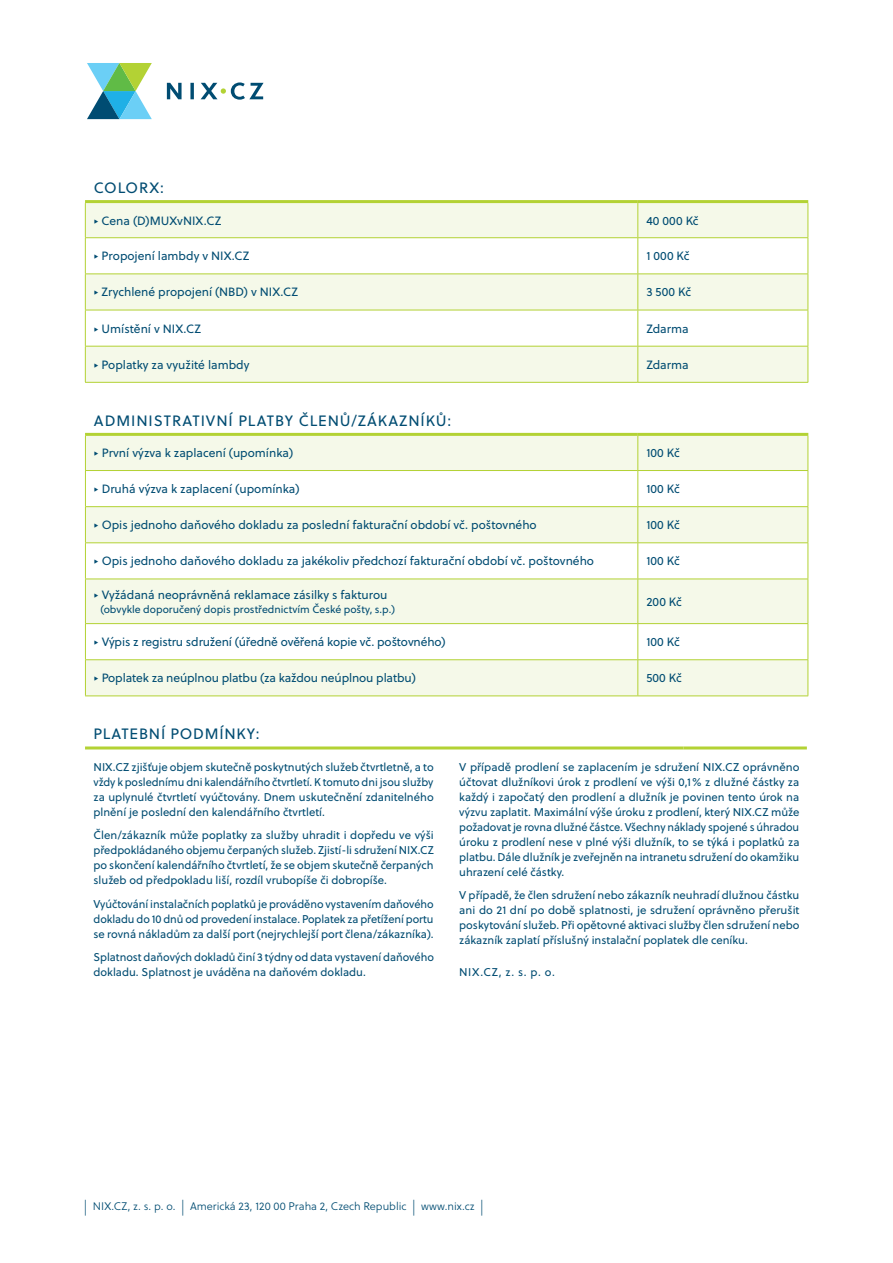
<style>
.page{position:relative;width:893px;height:1263px;background:#fff}
.page>*{position:absolute;margin:0;border:0;box-sizing:border-box;transform-origin:0 0}
.t1{font:15px "Soleil";letter-spacing:.06em;color:#004c72}
.t2{font:12px "Soleil";color:#004c72}
.t3{font:11.25px/15px "Soleil";color:#004c72;text-align:justify}
.t4{font:10.95px "Soleil Lt";color:#004c72}
.t5{font:10.5px "Soleil";color:#004c72}
.s1{font-size:15.45px}
</style>
<div class="page">
<svg style="left:87px;top:63px;width:65px;height:56px"></svg>
<svg style="left:167px;top:83px;width:15px;height:16px"></svg>
<svg style="left:190px;top:83px;width:4px;height:16px"></svg>
<svg style="left:201px;top:82px;width:63px;height:18px"></svg>
<svg style="left:86px;top:203px;width:722px;height:179px;fill:#f5f9e9"></svg>
<hr style="left:85px;top:203px;width:1px;height:34px;background:#b3d234">
<hr style="left:637px;top:203px;width:1px;height:34px;background:#b3d234">
<hr style="left:808px;top:203px;width:1px;height:34px;background:#b3d234">
<hr style="left:85px;top:237px;width:553px;height:1px;background:#b3d234">
<hr style="left:85px;top:238px;width:1px;height:36px;background:#b3d234">
<hr style="left:638px;top:237px;width:170px;height:1px;background:#b3d234">
<hr style="left:637px;top:238px;width:1px;height:36px;background:#b3d234">
<hr style="left:808px;top:238px;width:1px;height:36px;background:#b3d234">
<hr style="left:85px;top:274px;width:553px;height:1px;background:#b3d234">
<hr style="left:85px;top:274px;width:1px;height:36px;background:#b3d234">
<hr style="left:638px;top:274px;width:170px;height:1px;background:#b3d234">
<hr style="left:637px;top:274px;width:1px;height:36px;background:#b3d234">
<hr style="left:808px;top:274px;width:1px;height:36px;background:#b3d234">
<hr style="left:85px;top:310px;width:553px;height:1px;background:#b3d234">
<hr style="left:85px;top:310px;width:1px;height:36px;background:#b3d234">
<hr style="left:638px;top:310px;width:170px;height:1px;background:#b3d234">
<hr style="left:637px;top:310px;width:1px;height:36px;background:#b3d234">
<hr style="left:808px;top:310px;width:1px;height:36px;background:#b3d234">
<hr style="left:85px;top:346px;width:553px;height:1px;background:#b3d234">
<hr style="left:85px;top:346px;width:1px;height:36px;background:#b3d234">
<hr style="left:638px;top:346px;width:170px;height:1px;background:#b3d234">
<hr style="left:637px;top:346px;width:1px;height:36px;background:#b3d234">
<hr style="left:808px;top:346px;width:1px;height:36px;background:#b3d234">
<hr style="left:85px;top:382px;width:553px;height:1px;background:#b3d234">
<hr style="left:638px;top:382px;width:170px;height:1px;background:#b3d234">
<hr style="left:85px;top:200px;width:553px;height:3px;background:#b3d234">
<hr style="left:638px;top:200px;width:170px;height:3px;background:#b3d234">
<svg style="left:86px;top:436px;width:722px;height:260px;fill:#f5f9e9"></svg>
<hr style="left:85px;top:471px;width:1px;height:35px;background:#b3d234">
<hr style="left:637px;top:471px;width:1px;height:35px;background:#b3d234">
<hr style="left:808px;top:471px;width:1px;height:35px;background:#b3d234">
<hr style="left:85px;top:506px;width:553px;height:1px;background:#b3d234">
<hr style="left:85px;top:507px;width:1px;height:35px;background:#b3d234">
<hr style="left:638px;top:506px;width:170px;height:1px;background:#b3d234">
<hr style="left:637px;top:507px;width:1px;height:35px;background:#b3d234">
<hr style="left:808px;top:507px;width:1px;height:35px;background:#b3d234">
<hr style="left:85px;top:542px;width:553px;height:1px;background:#b3d234">
<hr style="left:85px;top:543px;width:1px;height:36px;background:#b3d234">
<hr style="left:638px;top:542px;width:170px;height:1px;background:#b3d234">
<hr style="left:637px;top:543px;width:1px;height:36px;background:#b3d234">
<hr style="left:808px;top:543px;width:1px;height:36px;background:#b3d234">
<hr style="left:85px;top:579px;width:553px;height:1px;background:#b3d234">
<hr style="left:85px;top:579px;width:1px;height:44px;background:#b3d234">
<hr style="left:638px;top:579px;width:170px;height:1px;background:#b3d234">
<hr style="left:637px;top:579px;width:1px;height:44px;background:#b3d234">
<hr style="left:808px;top:579px;width:1px;height:44px;background:#b3d234">
<hr style="left:85px;top:623px;width:553px;height:1px;background:#b3d234">
<hr style="left:85px;top:624px;width:1px;height:35px;background:#b3d234">
<hr style="left:638px;top:623px;width:170px;height:1px;background:#b3d234">
<hr style="left:637px;top:624px;width:1px;height:35px;background:#b3d234">
<hr style="left:808px;top:624px;width:1px;height:35px;background:#b3d234">
<hr style="left:85px;top:659px;width:553px;height:1px;background:#b3d234">
<hr style="left:85px;top:660px;width:1px;height:36px;background:#b3d234">
<hr style="left:638px;top:659px;width:170px;height:1px;background:#b3d234">
<hr style="left:637px;top:660px;width:1px;height:36px;background:#b3d234">
<hr style="left:808px;top:660px;width:1px;height:36px;background:#b3d234">
<hr style="left:85px;top:696px;width:553px;height:1px;background:#b3d234">
<hr style="left:638px;top:696px;width:170px;height:1px;background:#b3d234">
<hr style="left:85px;top:436px;width:1px;height:34px;background:#b3d234">
<hr style="left:637px;top:436px;width:1px;height:34px;background:#b3d234">
<hr style="left:807px;top:436px;width:1px;height:34px;background:#b3d234">
<hr style="left:85px;top:470px;width:553px;height:1px;background:#b3d234">
<hr style="left:638px;top:470px;width:170px;height:1px;background:#b3d234">
<hr style="left:85px;top:433px;width:553px;height:3px;background:#b3d234">
<hr style="left:638px;top:433px;width:170px;height:3px;background:#b3d234">
<hr style="left:85px;top:746px;width:598px;height:3px;background:#b3d234">
<hr style="left:683px;top:746px;width:124px;height:3px;background:#b3d234">
<h1 class="t1" style="left:94px;top:177px;width:72px">COLORX:</h1>
<p class="t2" style="left:94px;top:212px;width:129px">△ Cena (D)MUXvNIX.CZ</p>
<p class="t2" style="left:646px;top:212px;width:54px">40 000 Kč</p>
<p class="t2" style="left:94px;top:247px;width:157px">△ Propojení lambdy v NIX.CZ</p>
<p class="t2" style="left:646px;top:247px;width:45px">1 000 Kč</p>
<p class="t2" style="left:94px;top:283px;width:206px">△ Zrychlené propojení (NBD) v NIX.CZ</p>
<p class="t2" style="left:646px;top:283px;width:46px">3 500 Kč</p>
<p class="t2" style="left:94px;top:320px;width:109px">△ Umístění v NIX.CZ</p>
<p class="t2" style="left:646px;top:320px;width:44px">Zdarma</p>
<p class="t2" style="left:94px;top:356px;width:157px">△ Poplatky za využité lambdy</p>
<p class="t2" style="left:646px;top:356px;width:44px">Zdarma</p>
<h1 class="t1" style="left:94px;top:410px;width:359px">ADMINISTRATIVNÍ PLATBY ČLENŮ/ZÁKAZNÍKŮ:</h1>
<p class="t2" style="left:94px;top:444px;width:201px">△ První výzva k zaplacení (upomínka)</p>
<p class="t2" style="left:646px;top:444px;width:35px">100 Kč</p>
<p class="t2" style="left:94px;top:480px;width:207px">△ Druhá výzva k zaplacení (upomínka)</p>
<p class="t2" style="left:646px;top:480px;width:35px">100 Kč</p>
<p class="t2" style="left:94px;top:516px;width:444px">△ Opis jednoho daňového dokladu za poslední fakturační období vč. poštovného</p>
<p class="t2" style="left:646px;top:516px;width:35px">100 Kč</p>
<p class="t2" style="left:94px;top:552px;width:502px">△ Opis jednoho daňového dokladu za jakékoliv předchozí fakturační období vč. poštovného</p>
<p class="t2" style="left:646px;top:552px;width:35px">100 Kč</p>
<p class="t2" style="left:94px;top:586px;width:295px">△ Vyžádaná neoprávněná reklamace zásilky s fakturou</p>
<p class="t5" style="left:100px;top:601px;width:296px">(obvykle doporučený dopis prostřednictvím České pošty, s.p.)</p>
<p class="t2" style="left:646px;top:593px;width:37px">200 Kč</p>
<p class="t2" style="left:94px;top:633px;width:353px">△ Výpis z registru sdružení (úředně ověřená kopie vč. poštovného)</p>
<p class="t2" style="left:646px;top:633px;width:35px">100 Kč</p>
<p class="t2" style="left:94px;top:669px;width:323px">△ Poplatek za neúplnou platbu (za každou neúplnou platbu)</p>
<p class="t2" style="left:646px;top:669px;width:37px">500 Kč</p>
<h1 class="t1" style="left:94px;top:723px;width:168px">PLATEBNÍ PODMÍNKY:</h1>
<p class="t3" style="left:94px;top:759px;width:342px">NIX.CZ zjišťuje objem skutečně poskytnutých služeb čtvrtletně, a to vždy k poslednímu dni kalendářního čtvrtletí. K tomuto dni jsou služby za uplynulé čtvrtletí vyúčtovány. Dnem uskutečnění zdanitelného plnění je poslední den kalendářního čtvrtletí.</p>
<p class="t3" style="left:94px;top:827px;width:342px">Člen/zákazník může poplatky za služby uhradit i dopředu ve výši předpokládaného objemu čerpaných služeb. Zjistí-li sdružení NIX.CZ po skončení kalendářního čtvrtletí, že se objem skutečně čerpaných služeb od předpokladu liší, rozdíl vrubopíše či dobropíše.</p>
<p class="t3" style="left:94px;top:896px;width:342px">Vyúčtování instalačních poplatků je prováděno vystavením daňového dokladu do 10 dnů od provedení instalace. Poplatek za přetížení portu se rovná nákladům za další port (nejrychlejší port člena/zákazníka).</p>
<p class="t3" style="left:94px;top:949px;width:342px">Splatnost daňových dokladů činí 3 týdny od data vystavení daňového dokladu. Splatnost je uváděna na daňovém dokladu.</p>
<p class="t3" style="left:459px;top:759px;width:342px">V případě prodlení se zaplacením je sdružení NIX.CZ oprávněno účtovat dlužníkovi úrok z prodlení ve výši 0,1% z dlužné částky za každý i započatý den prodlení a dlužník je povinen tento úrok na výzvu zaplatit. Maximální výše úroku z prodlení, který NIX.CZ může požadovat je rovna dlužné částce. Všechny náklady spojené s úhradou úroku z prodlení nese v plné výši dlužník, to se týká i poplatků za platbu. Dále dlužník je zveřejněn na intranetu sdružení do okamžiku uhrazení celé částky.</p>
<p class="t3" style="left:459px;top:887px;width:342px">V případě, že člen sdružení nebo zákazník neuhradí dlužnou částku ani do 21 dní po době splatnosti, je sdružení oprávněno přerušit poskytování služeb. Při opětovné aktivaci služby člen sdružení nebo zákazník zaplatí příslušný instalační poplatek dle ceníku.</p>
<p class="t3" style="left:459px;top:964px;width:97px">NIX.CZ, z. s. p. o.</p>
<p class="t4" style="left:84px;top:1199px;width:401px"><span class="s1">|</span> NIX.CZ, z. s. p. o. <span class="s1">|</span> Americká 23, 120 00 Praha 2, Czech Republic <span class="s1">|</span> www.nix.cz <span class="s1">|</span></p>
</div>
